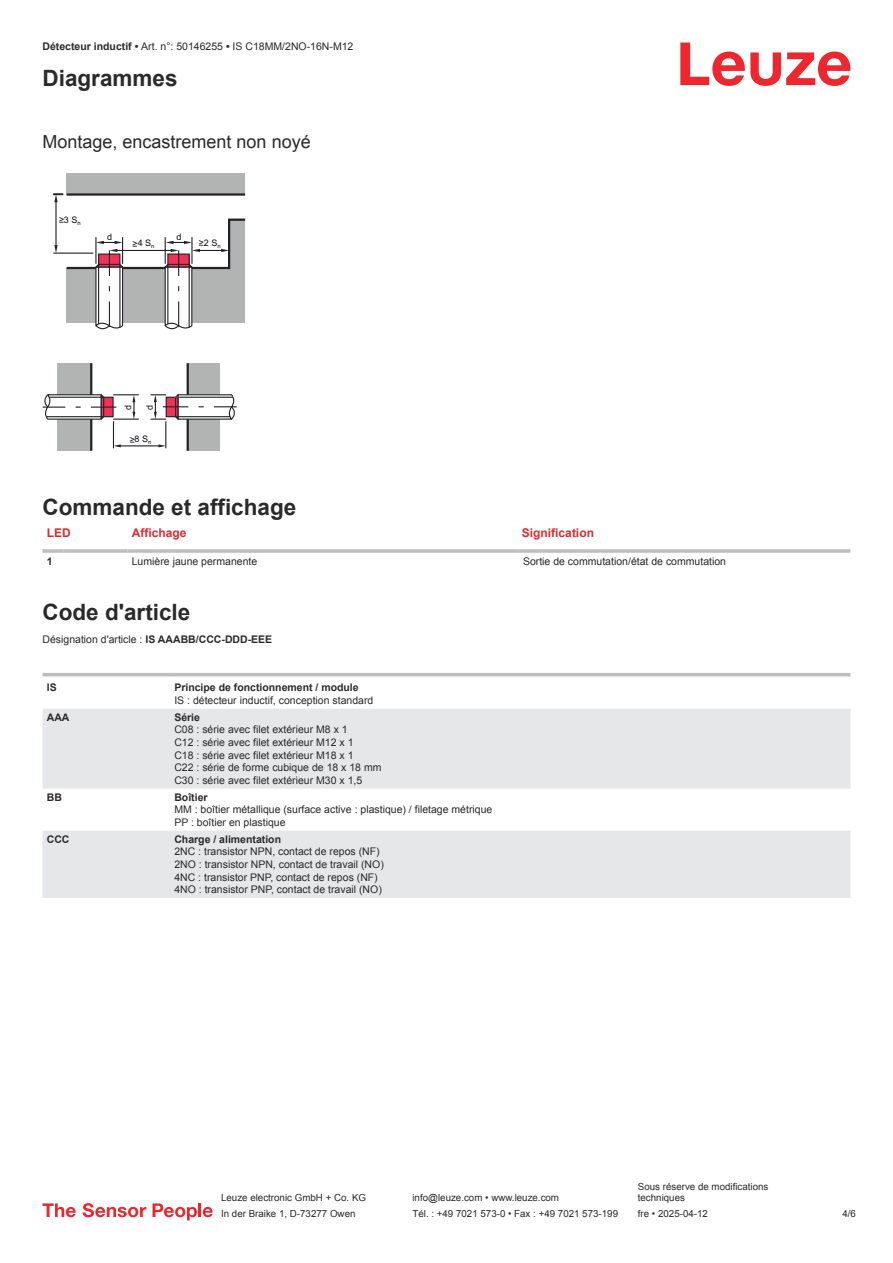
<style>
.page{position:relative;width:893px;height:1263px;background:#fff}
.page>*{position:absolute;margin:0;border:0;box-sizing:border-box;transform-origin:0 0}
.t1{font:700 22.5px "Arial";color:#2b292a}
.t2{font:18px "Arial";color:#2b292a}
.t3{font:700 12px "Arial";color:#db2a30}
.t4{font:10.5px/12.6px "Arial";color:#2b292a}
.t5{font:700 10.5px "Arial";color:#2b292a}
.t6{font:9.75px/11.7px "Arial";color:#2b292a}
.t7{font:9px "Arial";color:#03080e}
.t8{font:9px "Arial";color:#070c11}
.s1{font-weight:700}
</style>
<div class="page">
<svg style="left:680px;top:43px;width:170px;height:43px"></svg>
<hr style="left:43px;top:549px;width:21px;height:4px;background:#c8cacb">
<hr style="left:64px;top:549px;width:64px;height:4px;background:#c9cbcc">
<hr style="left:128px;top:549px;width:391px;height:4px;background:#c8cacb">
<hr style="left:519px;top:549px;width:331px;height:4px;background:#bdbfc1">
<svg style="left:43px;top:676px;width:807px;height:1px"></svg>
<svg style="left:43px;top:709px;width:807px;height:189px;fill:#e6e7e9"></svg>
<hr style="left:43px;top:673px;width:127px;height:3px;background:#bdbfc1">
<hr style="left:170px;top:673px;width:680px;height:3px;background:#bdbfc1">
<svg style="left:43px;top:1203px;width:33px;height:14px"></svg>
<svg style="left:83px;top:1203px;width:63px;height:14px"></svg>
<svg style="left:153px;top:1203px;width:44px;height:17px"></svg>
<hr style="left:198px;top:1203px;width:3px;height:14px;background:#ed272d">
<svg style="left:203px;top:1207px;width:10px;height:10px"></svg>
<div style="left:67px;top:173px;width:178px;height:22px;background:#b2b4b4"></div>
<hr style="left:67px;top:193px;width:178px;height:3px;background:#232327">
<hr style="left:53px;top:253px;width:40px;height:1px;background:#232327">
<hr style="left:55px;top:200px;width:2px;height:46px;background:#232327">
<svg style="left:64px;top:218px;width:181px;height:112px"></svg>
<svg style="left:53px;top:193px;width:10px;height:9px"></svg>
<svg style="left:54px;top:245px;width:4px;height:8px"></svg>
<div style="left:188px;top:363px;width:32px;height:88px;background:#b2b4b4"></div>
<hr style="left:187px;top:363px;width:2px;height:88px;background:#232327">
<div style="left:57px;top:363px;width:34px;height:88px;background:#b2b4b4"></div>
<hr style="left:90px;top:363px;width:2px;height:88px;background:#232327">
<hr style="left:119px;top:445px;width:41px;height:1px;background:#232327">
<svg style="left:150px;top:393px;width:87px;height:55px"></svg>
<svg style="left:43px;top:392px;width:96px;height:56px"></svg>
<p class="t4" style="left:43px;top:41px;width:312px"><span class="s1">Détecteur inductif •</span> Art. n°: 50146255 <span class="s1">•</span> IS C18MM/2NO-16N-M12</p>
<h1 class="t1" style="left:43px;top:69px;width:137px">Diagrammes</h1>
<h2 class="t2" style="left:43px;top:135px;width:270px">Montage, encastrement non noyé</h2>
<p class="t7" style="left:59px;top:215px;width:23px">≥3 S<sub>n</sub></p>
<p class="t8" style="left:107px;top:231px;width:7px">d</p>
<p class="t8" style="left:176px;top:231px;width:7px">d</p>
<p class="t7" style="left:132px;top:238px;width:24px">≥4 S<sub>n</sub></p>
<p class="t7" style="left:199px;top:238px;width:23px">≥2 S<sub>n</sub></p>
<p class="t8" style="left:123px;top:410px;width:7px;rotate:-90deg">d</p>
<p class="t8" style="left:145px;top:410px;width:7px;rotate:-90deg">d</p>
<p class="t7" style="left:130px;top:434px;width:23px">≥8 S<sub>n</sub></p>
<h1 class="t1" style="left:43px;top:498px;width:255px">Commande et affichage</h1>
<p class="t3" style="left:47px;top:528px;width:25px">LED</p>
<p class="t3" style="left:132px;top:528px;width:56px">Affichage</p>
<p class="t3" style="left:522px;top:528px;width:74px">Signification</p>
<p class="t5" style="left:47px;top:557px;width:7px">1</p>
<p class="t4" style="left:132px;top:556px;width:127px">Lumière jaune permanente</p>
<p class="t4" style="left:523px;top:556px;width:205px">Sortie de commutation/état de commutation</p>
<h1 class="t1" style="left:43px;top:603px;width:149px">Code d'article</h1>
<p class="t4" style="left:43px;top:634px;width:231px">Désignation d'article : <span class="s1">IS AAABB/CCC-DDD-EEE</span></p>
<p class="t5" style="left:47px;top:683px;width:11px">IS</p>
<p class="t5" style="left:174px;top:683px;width:186px">Principe de fonctionnement / module</p>
<p class="t4" style="left:174px;top:695px;width:201px">IS : détecteur inductif, conception standard</p>
<p class="t5" style="left:47px;top:713px;width:24px">AAA</p>
<p class="t5" style="left:174px;top:713px;width:27px">Série</p>
<p class="t4" style="left:174px;top:724px;width:209px">C08 : série avec filet extérieur M8 x 1<br>C12 : série avec filet extérieur M12 x 1<br>C18 : série avec filet extérieur M18 x 1<br>C22 : série de forme cubique de 18 x 18 mm C30 : série avec filet extérieur M30 x 1,5</p>
<p class="t5" style="left:47px;top:793px;width:17px">BB</p>
<p class="t5" style="left:174px;top:793px;width:35px">Boîtier</p>
<p class="t4" style="left:174px;top:804px;width:320px">MM : boîtier métallique (surface active : plastique) / filetage métrique<br>PP : boîtier en plastique</p>
<p class="t5" style="left:47px;top:835px;width:24px">CCC</p>
<p class="t5" style="left:174px;top:835px;width:108px">Charge / alimentation</p>
<p class="t4" style="left:174px;top:846px;width:211px">2NC : transistor NPN, contact de repos (NF)<br>2NO : transistor NPN, contact de travail (NO)<br>4NC : transistor PNP, contact de repos (NF)<br>4NO : transistor PNP, contact de travail (NO)</p>
<p class="t6" style="left:221px;top:1193px;width:146px">Leuze electronic GmbH + Co. KG</p>
<p class="t6" style="left:412px;top:1193px;width:148px">info@leuze.com • www.leuze.com</p>
<p class="t6" style="left:638px;top:1181px;width:132px">Sous réserve de modifications techniques</p>
<p class="t6" style="left:221px;top:1209px;width:136px">In der Braike 1, D-73277 Owen</p>
<p class="t6" style="left:412px;top:1209px;width:207px">Tél. : +49 7021 573-0 • Fax : +49 7021 573-199</p>
<p class="t6" style="left:638px;top:1209px;width:72px">fre • 2025-04-12</p>
<p class="t6" style="left:842px;top:1209px;width:15px">4 /6</p>
</div>
